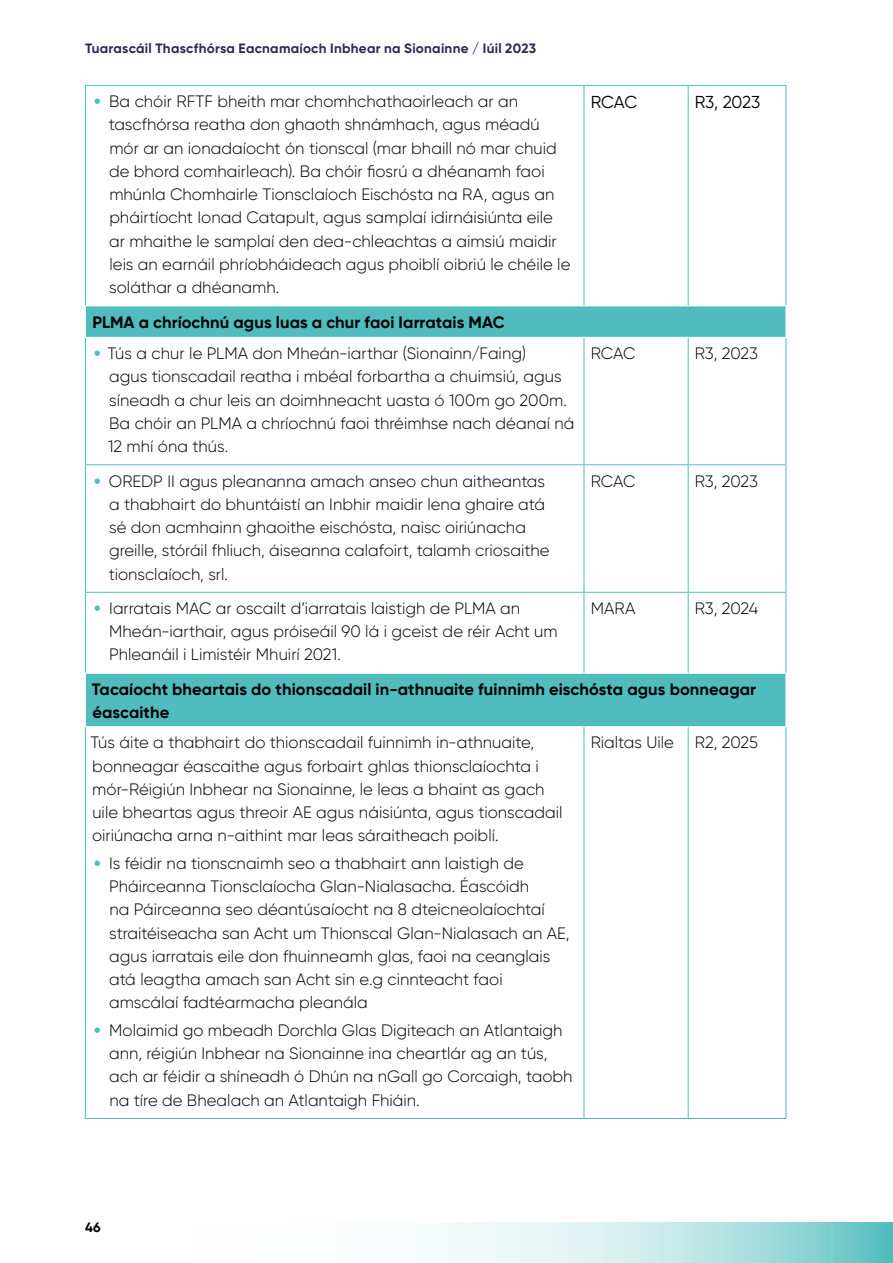
<style>
.page{position:relative;width:893px;height:1263px;background:#fff}
.page>*{position:absolute;margin:0;border:0;box-sizing:border-box;transform-origin:0 0}
.Body{font:17.25px "Gilroy";letter-spacing:-.015em;color:#000}
.Cell_Body{font:300 16.5px/23.2px "Gilroy";color:#000}
.Cell_Body-2{font:700 16.5px/23.2px "Gilroy";letter-spacing:.005em;color:#000}
.t1{font:700 13.5px "Gilroy";letter-spacing:.02em;color:#2a2951}
.t2{font:700 13.5px "Gilroy";color:#000}
.s1{font-weight:900;color:#50bcbd}
</style>
<div class="page">
<svg style="left:446px;top:1222px;width:446px;height:41px;background:#bce5e5"></svg>
<svg style="left:86px;top:306px;width:700px;height:420px"></svg>
<hr style="left:584px;top:86px;width:1px;height:219px;background:#50bcbd">
<hr style="left:688px;top:86px;width:1px;height:219px;background:#50bcbd">
<hr style="left:584px;top:338px;width:1px;height:126px;background:#50bcbd">
<hr style="left:688px;top:338px;width:1px;height:126px;background:#50bcbd">
<hr style="left:584px;top:465px;width:1px;height:127px;background:#50bcbd">
<hr style="left:688px;top:465px;width:1px;height:127px;background:#50bcbd">
<hr style="left:584px;top:593px;width:1px;height:80px;background:#50bcbd">
<hr style="left:688px;top:593px;width:1px;height:80px;background:#50bcbd">
<hr style="left:584px;top:727px;width:1px;height:391px;background:#50bcbd">
<hr style="left:688px;top:727px;width:1px;height:391px;background:#50bcbd">
<hr style="left:85px;top:85px;width:499px;height:1px;background:#50bcbd">
<hr style="left:85px;top:86px;width:1px;height:219px;background:#50bcbd">
<hr style="left:584px;top:85px;width:104px;height:1px;background:#50bcbd">
<hr style="left:688px;top:85px;width:98px;height:1px;background:#50bcbd">
<hr style="left:786px;top:86px;width:1px;height:219px;background:#50bcbd">
<hr style="left:85px;top:464px;width:499px;height:1px;background:#50bcbd">
<hr style="left:584px;top:464px;width:104px;height:1px;background:#50bcbd">
<hr style="left:688px;top:464px;width:98px;height:1px;background:#50bcbd">
<hr style="left:85px;top:592px;width:499px;height:1px;background:#50bcbd">
<hr style="left:584px;top:592px;width:104px;height:1px;background:#50bcbd">
<hr style="left:688px;top:592px;width:98px;height:1px;background:#50bcbd">
<hr style="left:85px;top:338px;width:1px;height:126px;background:#50bcbd">
<hr style="left:786px;top:338px;width:1px;height:126px;background:#50bcbd">
<hr style="left:85px;top:465px;width:1px;height:127px;background:#50bcbd">
<hr style="left:786px;top:465px;width:1px;height:127px;background:#50bcbd">
<hr style="left:85px;top:593px;width:1px;height:80px;background:#50bcbd">
<hr style="left:786px;top:593px;width:1px;height:80px;background:#50bcbd">
<hr style="left:85px;top:727px;width:1px;height:391px;background:#50bcbd">
<hr style="left:786px;top:727px;width:1px;height:391px;background:#50bcbd">
<hr style="left:85px;top:1118px;width:499px;height:1px;background:#50bcbd">
<hr style="left:584px;top:1118px;width:104px;height:1px;background:#50bcbd">
<hr style="left:688px;top:1118px;width:98px;height:1px;background:#50bcbd">
<hr style="left:85px;top:337px;width:499px;height:1px;background:#fff">
<hr style="left:584px;top:337px;width:104px;height:1px;background:#fff">
<hr style="left:688px;top:337px;width:98px;height:1px;background:#fff">
<hr style="left:85px;top:673px;width:499px;height:1px;background:#fff">
<hr style="left:584px;top:673px;width:104px;height:1px;background:#fff">
<hr style="left:688px;top:673px;width:98px;height:1px;background:#fff">
<p class="t1" style="left:85px;top:40px;width:453px">Tuarascáil Thascfhórsa Eacnamaíoch Inbhear na Sionainne / Iúil 2023</p>
<p class="Cell_Body" style="left:109px;top:90px;width:463px;text-indent:-15px"><span class="s1">•</span> Ba chóir RFTF bheith mar chomhchathaoirleach ar an tascfhórsa reatha don ghaoth shnámhach, agus méadú mór ar an ionadaíocht ón tionscal (mar bhaill nó mar chuid de bhord comhairleach). Ba chóir fiosrú a dhéanamh faoi mhúnla Chomhairle Tionsclaíoch Eischósta na RA, agus an pháirtíocht Ionad Catapult, agus samplaí idirnáisiúnta eile ar mhaithe le samplaí den dea-chleachtas a aimsiú maidir leis an earnáil phríobháideach agus phoiblí oibriú le chéile le soláthar a dhéanamh.</p>
<p class="Body" style="left:591px;top:91px;width:48px">RCAC</p>
<p class="Body" style="left:695px;top:91px;width:67px">R3, 2023</p>
<p class="Cell_Body-2" style="left:93px;top:310px;width:414px">PLMA a chríochnú agus luas a chur faoi Iarratais MAC</p>
<p class="Cell_Body" style="left:108px;top:341px;width:468px;text-indent:-14px"><span class="s1">•</span> Tús a chur le PLMA don Mheán-iarthar (Sionainn/Faing)<br>agus tionscadail reatha i mbéal forbartha a chuimsiú, agus síneadh a chur leis an doimhneacht uasta ó 100m go 200m.<br>Ba chóir an PLMA a chríochnú faoi thréimhse nach déanaí ná 12 mhí óna thús.</p>
<p class="Cell_Body" style="left:591px;top:341px;width:46px">RCAC</p>
<p class="Cell_Body" style="left:695px;top:341px;width:65px">R3, 2023</p>
<p class="Cell_Body" style="left:109px;top:469px;width:442px;text-indent:-15px"><span class="s1">•</span> OREDP II agus pleananna amach anseo chun aitheantas a thabhairt do bhuntáistí an Inbhir maidir lena ghaire atá sé don acmhainn ghaoithe eischósta, naisc oiriúnacha greille, stóráil fhliuch, áiseanna calafoirt, talamh criosaithe tionsclaíoch, srl.</p>
<p class="Cell_Body" style="left:591px;top:469px;width:46px">RCAC</p>
<p class="Cell_Body" style="left:695px;top:469px;width:65px">R3, 2023</p>
<p class="Cell_Body" style="left:109px;top:596px;width:450px;text-indent:-15px"><span class="s1">•</span> Iarratais MAC ar oscailt d’iarratais laistigh de PLMA an<br>Mheán-iarthair, agus próiseáil 90 lá i gceist de réir Acht um<br>Phleanáil i Limistéir Mhuirí 2021.</p>
<p class="Cell_Body" style="left:591px;top:596px;width:46px">MARA</p>
<p class="Cell_Body" style="left:695px;top:596px;width:65px">R3, 2024</p>
<p class="Cell_Body-2" style="left:92px;top:677px;width:666px">Tacaíocht bheartais do thionscadail in-athnuaite fuinnimh eischósta agus bonneagar éascaithe</p>
<p class="Cell_Body" style="left:90px;top:731px;width:474px">Tús áite a thabhairt do thionscadail fuinnimh in-athnuaite, bonneagar éascaithe agus forbairt ghlas thionsclaíochta i mór-Réigiún Inbhear na Sionainne, le leas a bhaint as gach uile bheartas agus threoir AE agus náisiúnta, agus tionscadail oiriúnacha arna n-aithint mar leas sáraitheach poiblí.</p>
<p class="Cell_Body" style="left:109px;top:851px;width:462px;text-indent:-15px"><span class="s1">•</span> Is féidir na tionscnaimh seo a thabhairt ann laistigh de Pháirceanna Tionsclaíocha Glan-Nialasacha. Éascóidh<br>na Páirceanna seo déantúsaíocht na 8 dteicneolaíochtaí straitéiseacha san Acht um Thionscal Glan-Nialasach an AE, agus iarratais eile don fhuinneamh glas, faoi na ceanglais atá leagtha amach san Acht sin e.g cinnteacht faoi amscálaí fadtéarmacha pleanála</p>
<p class="Cell_Body" style="left:109px;top:1018px;width:465px;text-indent:-15px"><span class="s1">•</span> Molaimid go mbeadh Dorchla Glas Digiteach an Atlantaigh ann, réigiún Inbhear na Sionainne ina cheartlár ag an tús, ach ar féidir a shíneadh ó Dhún na nGall go Corcaigh, taobh na tíre de Bhealach an Atlantaigh Fhiáin.</p>
<p class="Cell_Body" style="left:591px;top:731px;width:85px">Rialtas Uile</p>
<p class="Cell_Body" style="left:695px;top:731px;width:65px">R2, 2025</p>
<p class="t2" style="left:85px;top:1219px;width:17px">46</p>
</div>
